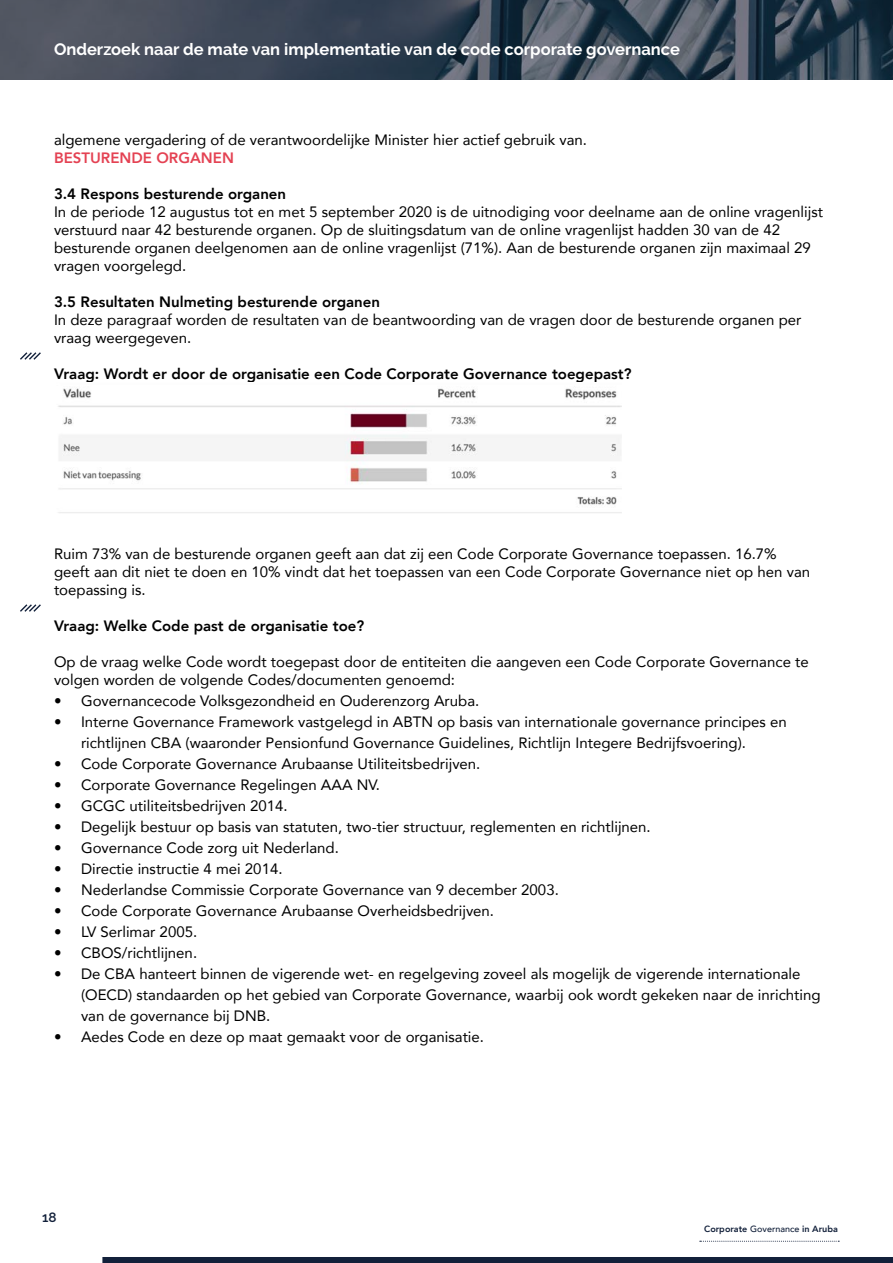
<style>
.page{position:relative;width:893px;height:1263px;background:#fff}
.page>*{position:absolute;margin:0;border:0;box-sizing:border-box;transform-origin:0 0}
.t1{font:700 16.5px "Raleway";color:#fff}
.t2{font:15px/18px "Avenir";color:#000}
.t3{font:800 15px "Avenir";color:#000}
.t4{font:800 15px "Avenir";color:#e44253}
.t5{font:600 13.5px "Raleway";color:#12203a}
.t6{font:800 9px "Avenir";color:#12203a}
.s1{font-weight:500}
</style>
<div class="page">
<svg style="left:700px;top:1241px;width:139px;height:1px"></svg>
<div style="left:102px;top:1257px;width:791px;height:6px;background:#12203a"></div>
<img style="left:0;top:0;width:893px;height:79px">
<svg style="left:20px;top:352px;width:21px;height:8px"></svg>
<svg style="left:20px;top:604px;width:21px;height:8px"></svg>
<img style="left:58px;top:388px;width:564px;height:125px">
<p class="t1" style="left:54px;top:40px;width:627px">Onderzoek naar de mate van implementatie van de code corporate governance</p>
<p class="t2" style="left:54px;top:130px;width:535px">algemene vergadering of de verantwoordelijke Minister hier actief gebruik van.</p>
<p class="t4" style="left:54px;top:146px;width:181px">BESTURENDE ORGANEN</p>
<p class="t3" style="left:54px;top:182px;width:234px">3.4 Respons besturende organen</p>
<p class="t2" style="left:54px;top:202px;width:771px">In de periode 12 augustus tot en met 5 september 2020 is de uitnodiging voor deelname aan de online vragenlijst verstuurd naar 42 besturende organen. Op de sluitingsdatum van de online vragenlijst hadden 30 van de 42 besturende organen deelgenomen aan de online vragenlijst (71%). Aan de besturende organen zijn maximaal 29 vragen voorgelegd.</p>
<p class="t3" style="left:54px;top:290px;width:328px">3.5 Resultaten Nulmeting besturende organen</p>
<p class="t2" style="left:54px;top:310px;width:749px">In deze paragraaf worden de resultaten van de beantwoording van de vragen door de besturende organen per vraag weergegeven.</p>
<p class="t3" style="left:54px;top:362px;width:579px">Vraag: Wordt er door de organisatie een Code Corporate Governance toegepast?</p>
<p class="t2" style="left:54px;top:544px;width:758px">Ruim 73% van de besturende organen geeft aan dat zij een Code Corporate Governance toepassen. 16.7% geeft aan dit niet te doen en 10% vindt dat het toepassen van een Code Corporate Governance niet op hen van toepassing is.</p>
<p class="t3" style="left:54px;top:614px;width:312px">Vraag: Welke Code past de organisatie toe?</p>
<p class="t2" style="left:54px;top:652px;width:756px">Op de vraag welke Code wordt toegepast door de entiteiten die aangeven een Code Corporate Governance te volgen worden de volgende Codes/documenten genoemd:</p>
<p class="t2" style="left:54px;top:691px;width:427px">• Governancecode Volksgezondheid en Ouderenzorg Aruba.</p>
<p class="t2" style="left:81px;top:711px;width:707px;line-height:21px;text-indent:-27px">• Interne Governance Framework vastgelegd in ABTN op basis van internationale governance principes en richtlijnen CBA (waaronder Pensionfund Governance Guidelines, Richtlijn Integere Bedrijfsvoering).</p>
<p class="t2" style="left:54px;top:754px;width:428px">• Code Corporate Governance Arubaanse Utiliteitsbedrijven.</p>
<p class="t2" style="left:54px;top:775px;width:327px">• Corporate Governance Regelingen AAA NV.</p>
<p class="t2" style="left:54px;top:796px;width:235px">• GCGC utiliteitsbedrijven 2014.</p>
<p class="t2" style="left:54px;top:817px;width:598px">• Degelijk bestuur op basis van statuten, two-tier structuur, reglementen en richtlijnen.</p>
<p class="t2" style="left:54px;top:838px;width:286px">• Governance Code zorg uit Nederland.</p>
<p class="t2" style="left:54px;top:859px;width:230px">• Directie instructie 4 mei 2014.</p>
<p class="t2" style="left:54px;top:880px;width:506px">• Nederlandse Commissie Corporate Governance van 9 december 2003.</p>
<p class="t2" style="left:54px;top:901px;width:442px">• Code Corporate Governance Arubaanse Overheidsbedrijven.</p>
<p class="t2" style="left:54px;top:922px;width:145px">• LV Serlimar 2005.</p>
<p class="t2" style="left:54px;top:943px;width:145px">• CBOS/richtlijnen.</p>
<p class="t2" style="left:81px;top:963px;width:741px;line-height:21px;text-indent:-27px">• De CBA hanteert binnen de vigerende wet- en regelgeving zoveel als mogelijk de vigerende internationale (OECD) standaarden op het gebied van Corporate Governance, waarbij ook wordt gekeken naar de inrichting van de governance bij DNB.</p>
<p class="t2" style="left:54px;top:1027px;width:432px">• Aedes Code en deze op maat gemaakt voor de organisatie.</p>
<p class="t5" style="left:42px;top:1209px;width:16px">18</p>
<p class="t6" style="left:704px;top:1221px;width:135px">Corporate <span class="s1">Governance</span> in Aruba</p>
</div>
